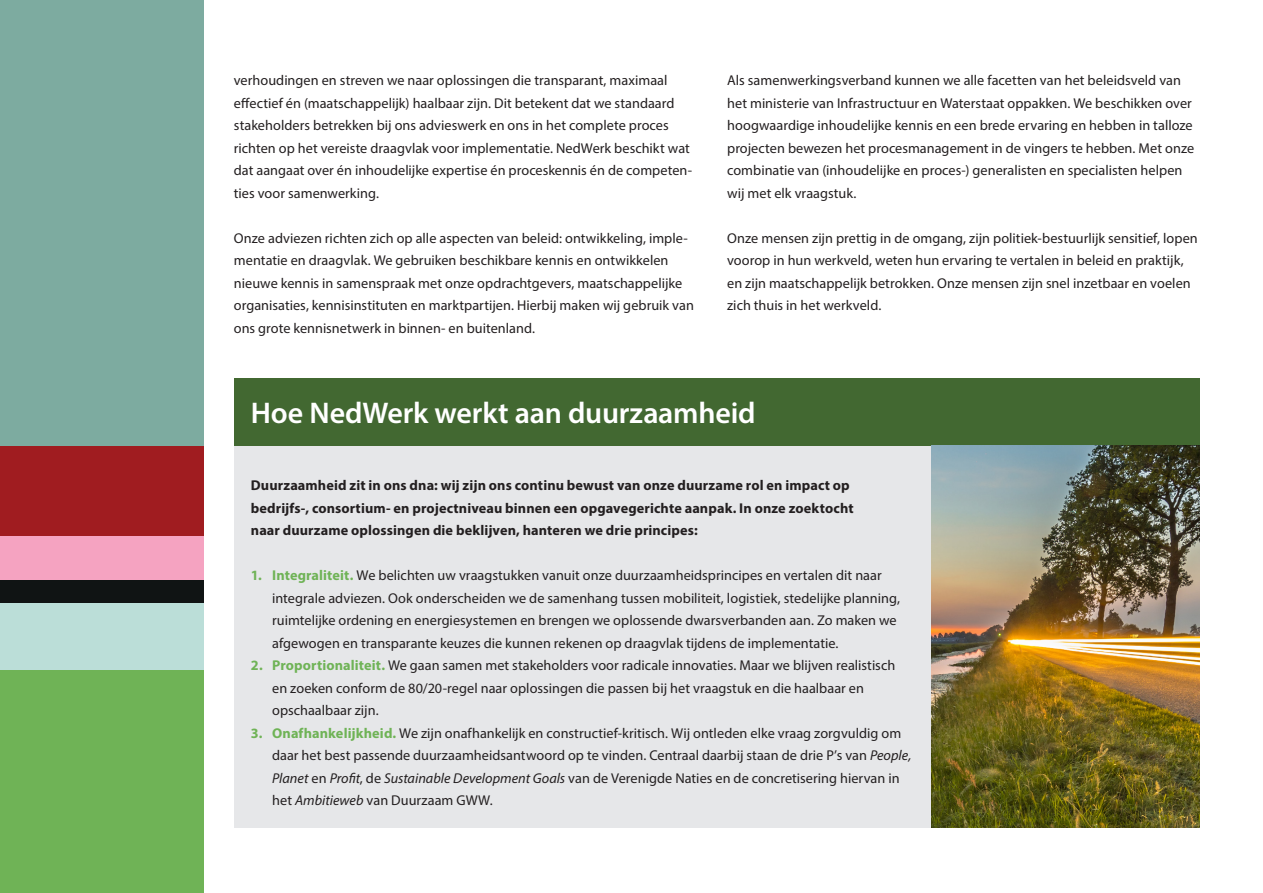
<style>
.page{position:relative;width:1263px;height:893px;background:#fff}
.page>*{position:absolute;margin:0;border:0;box-sizing:border-box;transform-origin:0 0}
.body{font:600 30px "Myriad Pro";letter-spacing:-.01em;color:#fff}
.body-2{font:14.25px/22.5px "Myriad Pro";letter-spacing:.005em;color:#231f20}
.body-3{font:700 14.25px "Myriad Pro";letter-spacing:.01em;color:#231f20}
.s1{font-weight:700;color:#6fb356}
.s2{font-style:italic}
</style>
<div class="page">
<div style="left:0;top:0;width:1263px;height:446px;background:#7daba0"></div>
<div style="left:0;top:446px;width:442px;height:90px;background:#a01c20"></div>
<div style="left:0;top:536px;width:821px;height:44px;background:#f5a3c1"></div>
<div style="left:0;top:670px;width:1263px;height:223px;background:#6fb356"></div>
<div style="left:0;top:603px;width:1263px;height:67px;background:#bbded8"></div>
<div style="left:0;top:580px;width:1263px;height:23px;background:#101414"></div>
<div style="left:204px;top:0;width:1059px;height:893px;background:#fff"></div>
<div style="left:234px;top:445px;width:697px;height:383px;background:#e6e7e9"></div>
<div style="left:234px;top:378px;width:965px;height:67px;background:#426831"></div>
<img style="left:931px;top:445px;width:268px;height:383px">
<p class="body-2" style="left:234px;top:69px;width:459px">verhoudingen en streven we naar oplossingen die transparant, maximaal effectief én (maatschappelijk) haalbaar zijn. Dit betekent dat we standaard stakeholders betrekken bij ons advieswerk en ons in het complete proces richten op het vereiste draagvlak voor implementatie. NedWerk beschikt wat dat aangaat over én inhoudelijke expertise én proceskennis én de competen&shy;ties voor samenwerking.</p>
<p class="body-2" style="left:234px;top:227px;width:462px">Onze adviezen richten zich op alle aspecten van beleid: ontwikkeling, imple&shy;mentatie en draagvlak. We gebruiken beschikbare kennis en ontwikkelen nieuwe kennis in samenspraak met onze opdrachtgevers, maatschappelijke organisaties, kennisinstituten en marktpartijen. Hierbij maken wij gebruik van ons grote kennisnetwerk in binnen- en buitenland.</p>
<p class="body-2" style="left:727px;top:69px;width:469px">Als samenwerkingsverband kunnen we alle facetten van het beleidsveld van het ministerie van Infrastructuur en Waterstaat oppakken. We beschikken over hoogwaardige inhoudelijke kennis en een brede ervaring en hebben in talloze projecten bewezen het procesmanagement in de vingers te hebben. Met onze combinatie van (inhoudelijke en proces-) generalisten en specialisten helpen wij met elk vraagstuk.</p>
<p class="body-2" style="left:727px;top:227px;width:472px">Onze mensen zijn prettig in de omgang, zijn politiek-bestuurlijk sensitief, lopen voorop in hun werkveld, weten hun ervaring te vertalen in beleid en praktijk, en zijn maatschappelijk betrokken. Onze mensen zijn snel inzetbaar en voelen zich thuis in het werkveld.</p>
<p class="body" style="left:251px;top:394px;width:506px">Hoe NedWerk werkt aan duurzaamheid</p>
<p class="body-3" style="left:251px;top:476px;width:600px">Duurzaamheid zit in ons dna: wij zijn ons continu bewust van onze duurzame rol en impact op</p>
<p class="body-3" style="left:251px;top:499px;width:604px">bedrijfs-, consortium- en projectniveau binnen een opgavegerichte aanpak. In onze zoektocht</p>
<p class="body-3" style="left:251px;top:521px;width:448px">naar duurzame oplossingen die beklijven, hanteren we drie principes:</p>
<p class="body-2" style="left:272px;top:564px;width:629px;text-indent:-21px"><span class="s1">1. Integraliteit.</span> We belichten uw vraagstukken vanuit onze duurzaamheidsprincipes en vertalen dit naar integrale adviezen. Ook onderscheiden we de samenhang tussen mobiliteit, logistiek, stedelijke planning, ruimtelijke ordening en energiesystemen en brengen we oplossende dwarsverbanden aan. Zo maken we afgewogen en transparante keuzes die kunnen rekenen op draagvlak tijdens de implementatie.</p>
<p class="body-2" style="left:272px;top:654px;width:625px;text-indent:-21px"><span class="s1">2. Proportionaliteit.</span> We gaan samen met stakeholders voor radicale innovaties. Maar we blijven realistisch en zoeken conform de 80/20-regel naar oplossingen die passen bij het vraagstuk en die haalbaar en opschaalbaar zijn.</p>
<p class="body-2" style="left:272px;top:722px;width:641px;text-indent:-21px"><span class="s1">3. Onafhankelijkheid.</span> We zijn onafhankelijk en constructief-kritisch. Wij ontleden elke vraag zorgvuldig om daar het best passende duurzaamheidsantwoord op te vinden. Centraal daarbij staan de drie P’s van <span class="s2">People, Planet</span> en <span class="s2">Profit</span>, de <span class="s2">Sustainable Development Goals</span> van de Verenigde Naties en de concretisering hiervan in het <span class="s2">Ambitieweb</span> van Duurzaam GWW.</p>
</div>
